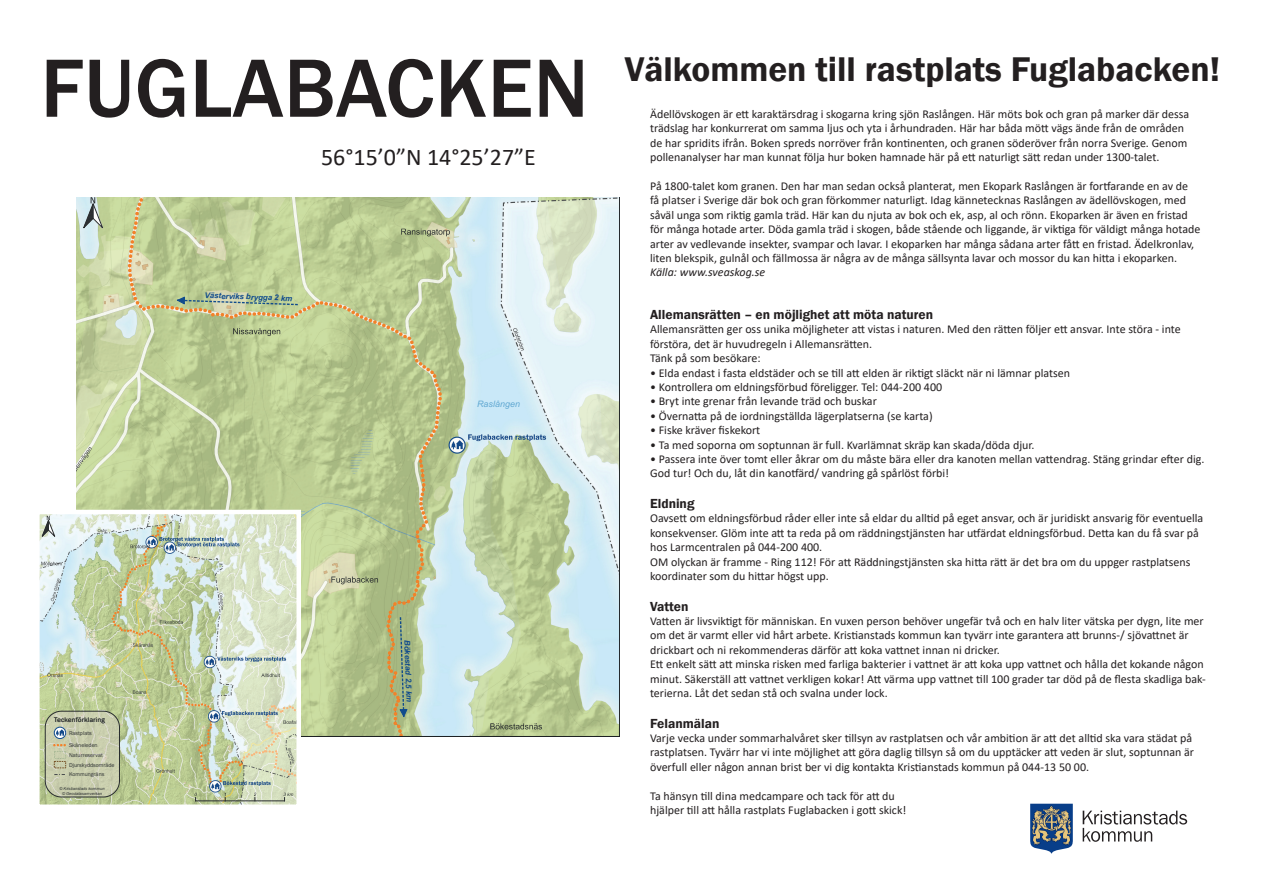
<style>
.page{position:relative;width:1263px;height:893px;background:#fff}
.page>*{position:absolute;margin:0;border:0;box-sizing:border-box;transform-origin:0 0}
.t1{font:500 85.5px "Franklin Gothic";color:#231f20}
.t2{font:600 35.25px "Franklin Gothic";color:#231f20}
.t3{font:24px "Calibri";color:#231f20}
.t4{font:600 13.5px "Franklin Gothic";color:#231f20}
.t5{font:12px/14.4px "Calibri";color:#231f20}
.t6{font:italic 12px "Calibri";color:#231f20}
.t7{font:8.85px "Arial Kursiv";letter-spacing:.01em;color:#60a8d2}
.t8{font:7.95px "Arial Fet Kursiv";color:#104b8d}
.t9{font:6.82px "Franklin Gothic Book Normal";letter-spacing:.03em;color:#292d2f}
.t10{font:5.7px/9.8px "Franklin Gothic Book Normal";letter-spacing:.005em;color:#292d2f}
.t11{font:4.05px/4.9px "Arial Kursiv";letter-spacing:.005em;color:#292d2f;text-align:center}
</style>
<div class="page">
<svg style="left:1083px;top:811px;width:104px;height:31px"></svg>
<svg style="left:1030px;top:804px;width:43px;height:50px"></svg>
<svg style="left:77px;top:197px;width:542px;height:539px"></svg>
<svg style="left:176px;top:297px;width:123px;height:9px"></svg>
<svg style="left:399px;top:616px;width:8px;height:102px"></svg>
<svg style="left:81px;top:197px;width:24px;height:35px"></svg>
<img style="left:40px;top:515px;width:256px;height:289px">
<svg style="left:45px;top:711px;width:83px;height:86px"></svg>
<hr style="left:196px;top:801px;width:89px;height:1px;background:#292d2f">
<svg style="left:195px;top:793px;width:2px;height:8px"></svg>
<svg style="left:254px;top:793px;width:2px;height:8px"></svg>
<svg style="left:283px;top:793px;width:10px;height:8px"></svg>
<svg style="left:40px;top:516px;width:17px;height:23px"></svg>
<div style="left:35px;top:510px;width:266px;height:299px;border:4px solid #fff"></div>
<h1 class="t1" style="left:40px;top:35px;width:550px">FUGLABACKEN</h1>
<h3 class="t3" style="left:321px;top:141px;width:216px">56°15’0”N 14°25’27”E</h3>
<p class="t8" style="left:205px;top:292px;width:89px;rotate:2deg">Västerviks brygga 2 km</p>
<p class="t9" style="left:54px;top:717px;width:52px">Teckenförklaring</p>
<p class="t10" style="left:69px;top:727px;width:30px;line-height:12.2px">Rastplats<br>Skåneleden</p>
<p class="t10" style="left:69px;top:750px;width:47px">Naturreservat<br>Djurskyddsområde<br>Kommungräns</p>
<p class="t11" style="left:59px;top:786px;width:47px">© Kristianstads kommun © Geodatasamverkan</p>
<p class="t7" style="left:477px;top:400px;width:44px">Raslången</p>
<p class="t8" style="left:410px;top:640px;width:64px;rotate:88deg">Bökestad 2,5 km</p>
<h2 class="t2" style="left:625px;top:48px;width:597px">Välkommen till rastplats Fuglabacken!</h2>
<p class="t5" style="left:650px;top:107px;width:541px">Ädellövskogen är ett karaktärsdrag i skogarna kring sjön Raslången. Här möts bok och gran på marker där dessa trädslag har konkurrerat om samma ljus och yta i århundraden. Här har båda mött vägs ände från de områden de har spridits ifrån. Boken spreds norröver från kontinenten, och granen söderöver från norra Sverige. Genom pollenanalyser har man kunnat följa hur boken hamnade här på ett naturligt sätt redan under 1300-talet.</p>
<p class="t5" style="left:650px;top:179px;width:552px">På 1800-talet kom granen. Den har man sedan också planterat, men Ekopark Raslången är fortfarande en av de<br>få platser i Sverige där bok och gran förkommer naturligt. Idag kännetecknas Raslången av ädellövskogen, med såväl unga som riktig gamla träd. Här kan du njuta av bok och ek, asp, al och rönn. Ekoparken är även en fristad för många hotade arter. Döda gamla träd i skogen, både stående och liggande, är viktiga för väldigt många hotade arter av vedlevande insekter, svampar och lavar. I ekoparken har många sådana arter fått en fristad. Ädelkronlav, liten blekspik, gulnål och fällmossa är några av de många sällsynta lavar och mossor du kan hitta i ekoparken.</p>
<p class="t6" style="left:650px;top:264px;width:117px">Källa: www.sveaskog.se</p>
<p class="t4" style="left:650px;top:306px;width:285px">Allemansrätten – en möjlighet att möta naturen</p>
<p class="t5" style="left:650px;top:322px;width:532px">Allemansrätten ger oss unika möjligheter att vistas i naturen. Med den rätten följer ett ansvar. Inte störa - inte förstöra, det är huvudregeln i Allemansrätten.<br>Tänk på som besökare:</p>
<p class="t5" style="left:650px;top:365px;width:421px">• Elda endast i fasta eldstäder och se till att elden är riktigt släckt när ni lämnar platsen</p>
<p class="t5" style="left:650px;top:379px;width:294px">• Kontrollera om eldningsförbud föreligger. Tel: 044-200 400</p>
<p class="t5" style="left:650px;top:394px;width:228px">• Bryt inte grenar från levande träd och buskar</p>
<p class="t5" style="left:650px;top:408px;width:284px">• Övernatta på de iordningställda lägerplatserna (se karta)</p>
<p class="t5" style="left:650px;top:423px;width:112px">• Fiske kräver fiskekort</p>
<p class="t5" style="left:650px;top:437px;width:386px">• Ta med soporna om soptunnan är full. Kvarlämnat skräp kan skada/döda djur.</p>
<p class="t5" style="left:650px;top:451px;width:556px">• Passera inte över tomt eller åkrar om du måste bära eller dra kanoten mellan vattendrag. Stäng grindar efter dig.<br>God tur! Och du, låt din kanotfärd/ vandring gå spårlöst förbi!</p>
<p class="t4" style="left:650px;top:495px;width:46px">Eldning</p>
<p class="t5" style="left:650px;top:511px;width:555px">Oavsett om eldningsförbud råder eller inte så eldar du alltid på eget ansvar, och är juridiskt ansvarig för eventuella konsekvenser. Glöm inte att ta reda på om räddningstjänsten har utfärdat eldningsförbud. Detta kan du få svar på hos Larmcentralen på 044-200 400.<br>OM olyckan är framme - Ring 112! För att Räddningstjänsten ska hitta rätt är det bra om du uppger rastplatsens koordinater som du hittar högst upp.</p>
<p class="t4" style="left:650px;top:598px;width:40px">Vatten</p>
<p class="t5" style="left:650px;top:613px;width:557px">Vatten är livsviktigt för människan. En vuxen person behöver ungefär två och en halv liter vätska per dygn, lite mer om det är varmt eller vid hårt arbete. Kristianstads kommun kan tyvärr inte garantera att brunns-/ sjövattnet är drickbart och ni rekommenderas därför att koka vattnet innan ni dricker.<br>Ett enkelt sätt att minska risken med farliga bakterier i vattnet är att koka upp vattnet och hålla det kokande någon minut. Säkerställ att vattnet verkligen kokar! Att värma upp vattnet till 100 grader tar död på de flesta skadliga bak&shy;terierna. Låt det sedan stå och svalna under lock.</p>
<p class="t4" style="left:650px;top:715px;width:71px">Felanmälan</p>
<p class="t5" style="left:650px;top:730px;width:545px">Varje vecka under sommarhalvåret sker tillsyn av rastplatsen och vår ambition är att det alltid ska vara städat på rastplatsen. Tyvärr har vi inte möjlighet att göra daglig tillsyn så om du upptäcker att veden är slut, soptunnan är överfull eller någon annan brist ber vi dig kontakta Kristianstads kommun på 044-13 50 00.</p>
<p class="t5" style="left:650px;top:788px;width:258px">Ta hänsyn till dina medcampare och tack för att du hjälper till att hålla rastplats Fuglabacken i gott skick!</p>
</div>
